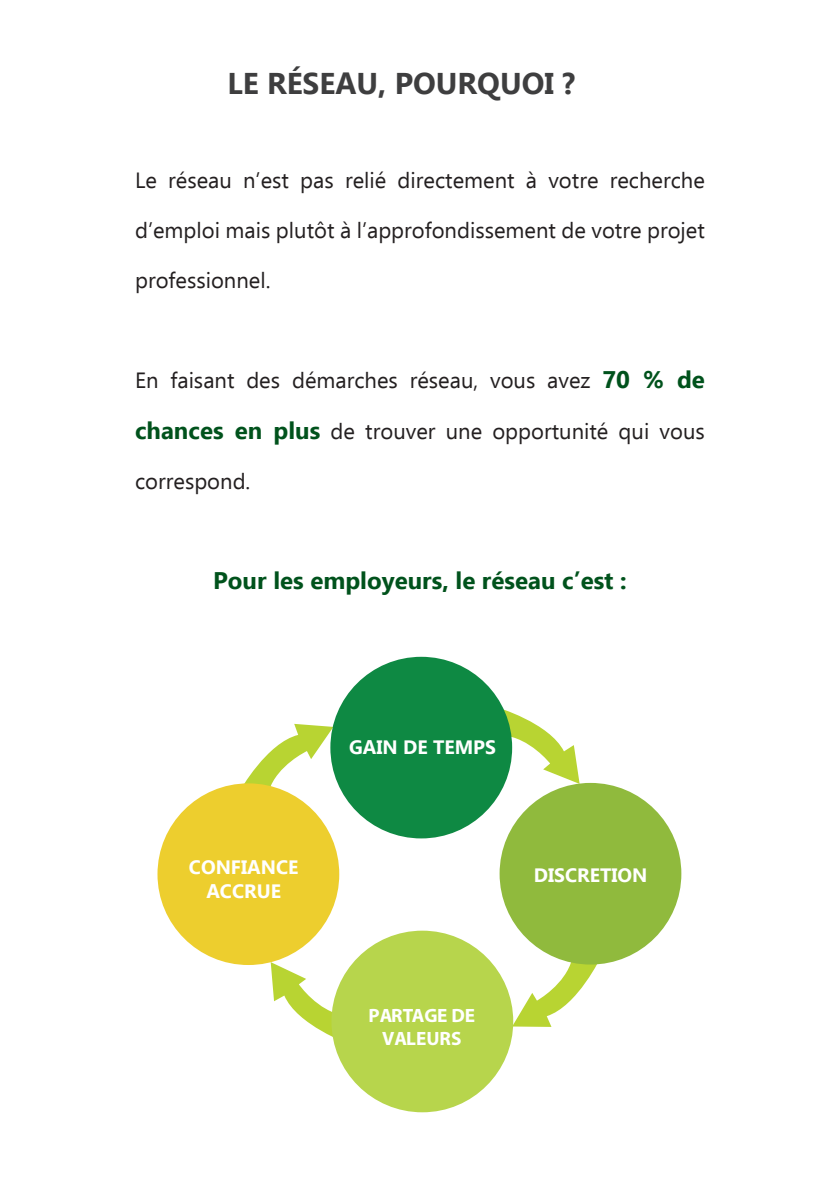
<style>
.page{position:relative;width:840px;height:1191px;background:#fff}
.page>*{position:absolute;margin:0;border:0;box-sizing:border-box;transform-origin:0 0}
.t1{font:700 30px "Ebrima";color:#3e3e3f}
.t2{font:700 24px "Ebrima";color:#00521c}
.t3{font:22px "Ebrima";color:#231f20}
.t4{font:700 19.4px/23.2px "Ebrima";color:#fff;text-align:center}
.t5{font:700 19.4px/23.2px "Myriad Pro";color:#fff;text-align:center}
.s1{font-weight:700;font-size:24px;color:#00521c}
</style>
<div class="page">
<svg style="left:503px;top:708px;width:76px;height:76px"></svg>
<svg style="left:245px;top:724px;width:87px;height:101px"></svg>
<svg style="left:512px;top:925px;width:89px;height:102px"></svg>
<svg style="left:270px;top:962px;width:64px;height:81px"></svg>
<div style="left:330px;top:657px;width:182px;height:181px;background:#0e8943;border-radius:50%"></div>
<div style="left:331px;top:930px;width:182px;height:182px;background:#b7d54c;border-radius:50%"></div>
<div style="left:499px;top:783px;width:182px;height:181px;background:#90ba3d;border-radius:50%"></div>
<div style="left:157px;top:783px;width:182px;height:182px;background:#edce2e;border-radius:50%"></div>
<h1 class="t1" style="left:227px;top:61px;width:349px">LE RÉSEAU, POURQUOI ?</h1>
<p class="t3" style="left:135px;top:165px;width:571px">Le réseau n’est pas relié directement à votre recherche</p>
<p class="t3" style="left:135px;top:215px;width:571px">d’emploi mais plutôt à l’approfondissement de votre projet</p>
<p class="t3" style="left:135px;top:265px;width:137px">professionnel.</p>
<p class="t3" style="left:135px;top:365px;width:571px">En faisant des démarches réseau, vous avez <span class="s1">70 % DE</span></p>
<p class="t3" style="left:135px;top:415px;width:571px"><span class="s1">CHANCES EN PLUS</span> de trouver une opportunité qui vous</p>
<p class="t3" style="left:135px;top:465px;width:117px">correspond.</p>
<p class="t2" style="left:213px;top:562px;width:415px">POUR LES EMPLOYEURS, LE RÉSEAU C’EST :</p>
<p class="t4" style="left:349px;top:736px;width:148px">GAIN DE TEMPS</p>
<p class="t4" style="left:189px;top:857px;width:111px">CONFIANCE<br>ACCRUE</p>
<p class="t4" style="left:533px;top:864px;width:115px">DISCRETION</p>
<p class="t5" style="left:368px;top:1002px;width:108px">PARTAGE DE<br>VALEURS</p>
</div>
